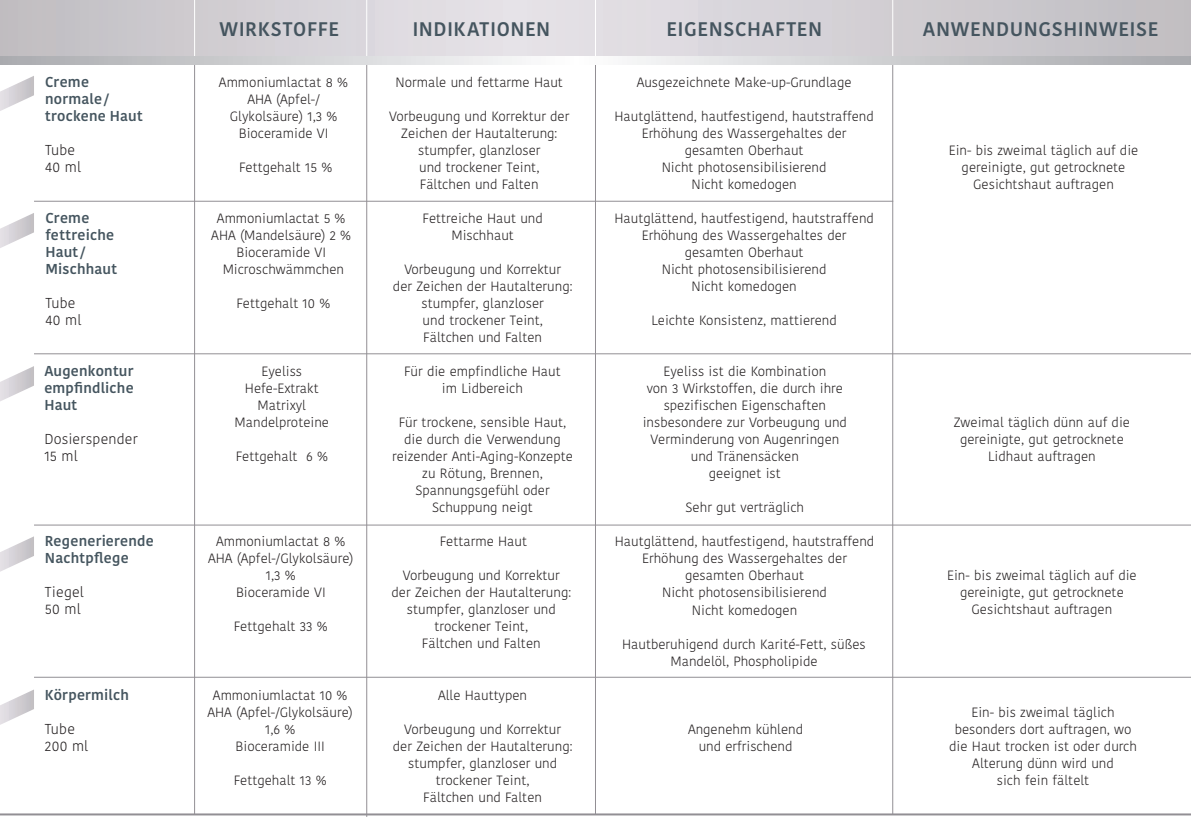
<style>
.page{position:relative;width:1191px;height:840px;background:#fff}
.page>*{position:absolute;margin:0;border:0;box-sizing:border-box;transform-origin:0 0}
.t1{font:600 19.6px "Kohinoor Devanagari";letter-spacing:.03em;color:#45555f}
.t2{font:600 14.4px/17px "Kohinoor Devanagari";letter-spacing:.015em;color:#45555f}
.t3{font:300 14.4px/17px "Kohinoor Devanagari";letter-spacing:.01em;color:#231f20}
.t4{font:300 13.4px/17px "Kohinoor Devanagari";color:#231f20;text-align:center}
</style>
<div class="page">
<svg style="left:0;top:0;width:1191px;height:56px;background:#d3d0d4"></svg>
<hr style="left:366px;top:0;width:1px;height:63px;background:#fff">
<hr style="left:194px;top:0;width:1px;height:63px;background:#fff">
<hr style="left:892px;top:0;width:1px;height:61px;background:#fff">
<hr style="left:595px;top:0;width:1px;height:61px;background:#fff">
<svg style="left:0;top:76px;width:34px;height:35px"></svg>
<svg style="left:0;top:213px;width:34px;height:35px"></svg>
<svg style="left:0;top:366px;width:34px;height:35px"></svg>
<svg style="left:0;top:536px;width:34px;height:35px"></svg>
<svg style="left:0;top:689px;width:34px;height:35px"></svg>
<hr style="left:0;top:813px;width:1191px;height:2px;background:#928f94">
<hr style="left:34px;top:201px;width:859px;height:1px;background:#928f94">
<hr style="left:34px;top:353px;width:1157px;height:1px;background:#928f94">
<hr style="left:34px;top:524px;width:1157px;height:1px;background:#928f94">
<hr style="left:34px;top:676px;width:1157px;height:1px;background:#928f94">
<hr style="left:595px;top:63px;width:1px;height:751px;background:#928f94">
<hr style="left:892px;top:63px;width:1px;height:751px;background:#928f94">
<hr style="left:366px;top:63px;width:1px;height:753px;background:#928f94">
<hr style="left:194px;top:63px;width:1px;height:751px;background:#928f94">
<svg style="left:0;top:56px;width:1191px;height:9px"></svg>
<p class="t2" style="left:45px;top:73px;width:99px">Creme normale/ trockene Haut</p>
<p class="t3" style="left:45px;top:141px;width:38px">Tube<br>40 ml</p>
<p class="t2" style="left:45px;top:209px;width:73px">Creme fettreiche<br>Haut/<br>Mischhaut</p>
<p class="t3" style="left:45px;top:294px;width:38px">Tube<br>40 ml</p>
<p class="t2" style="left:44px;top:362px;width:91px;text-align:justify">Augenkontur empfindliche Haut</p>
<p class="t3" style="left:44px;top:430px;width:95px">Dosierspender<br>15 ml</p>
<p class="t2" style="left:45px;top:532px;width:110px">Regenerierende<br>Nachtpflege</p>
<p class="t3" style="left:45px;top:583px;width:41px">Tiegel<br>50 ml</p>
<p class="t2" style="left:45px;top:685px;width:86px">Körpermilch</p>
<p class="t3" style="left:45px;top:719px;width:45px">Tube<br>200 ml</p>
<h1 class="t1" style="left:219px;top:18px;width:121px">WIRKSTOFFE</h1>
<h1 class="t1" style="left:412px;top:18px;width:139px">INDIKATIONEN</h1>
<h1 class="t1" style="left:666px;top:18px;width:157px">EIGENSCHAFTEN</h1>
<h1 class="t1" style="left:922px;top:18px;width:237px">ANWENDUNGSHINWEISE</h1>
<p class="t4" style="left:219px;top:74px;width:131px">Ammoniumlactat 8 %<br>AHA (Apfel-/<br>Glykolsäure) 1,3 %<br>Bioceramide VI</p>
<p class="t4" style="left:239px;top:159px;width:95px">Fettgehalt 15 %</p>
<p class="t4" style="left:211px;top:210px;width:141px">Ammoniumlactat 5 %<br>AHA (Mandelsäure) 2 %<br>Bioceramide VI<br>Microschwämmchen</p>
<p class="t4" style="left:236px;top:295px;width:95px">Fettgehalt 10 %</p>
<p class="t4" style="left:234px;top:363px;width:96px">Eyeliss<br>Hefe-Extrakt<br>Matrixyl<br>Mandelproteine</p>
<p class="t4" style="left:236px;top:448px;width:94px">Fettgehalt 6 %</p>
<p class="t4" style="left:208px;top:533px;width:147px">Ammoniumlactat 8 %<br>AHA (Apfel-/Glykolsäure)<br>1,3 %<br>Bioceramide VI</p>
<p class="t4" style="left:234px;top:618px;width:95px">Fettgehalt 33 %</p>
<p class="t4" style="left:207px;top:686px;width:147px">Ammoniumlactat 10 %<br>AHA (Apfel-/Glykolsäure)<br>1,6 %<br>Bioceramide III</p>
<p class="t4" style="left:234px;top:771px;width:94px">Fettgehalt 13 %</p>
<p class="t4" style="left:395px;top:74px;width:169px">Normale und fettarme Haut</p>
<p class="t4" style="left:389px;top:108px;width:182px">Vorbeugung und Korrektur der<br>Zeichen der Hautalterung: stumpfer, glanzloser<br>und trockener Teint,<br>Fältchen und Falten</p>
<p class="t4" style="left:422px;top:210px;width:122px">Fettreiche Haut und<br>Mischhaut</p>
<p class="t4" style="left:393px;top:261px;width:181px">Vorbeugung und Korrektur<br>der Zeichen der Hautalterung: stumpfer, glanzloser<br>und trockener Teint,<br>Fältchen und Falten</p>
<p class="t4" style="left:404px;top:363px;width:158px">Für die empfindliche Haut im Lidbereich</p>
<p class="t4" style="left:392px;top:414px;width:182px">Für trockene, sensible Haut, die durch die Verwendung reizender Anti-Aging-Konzepte zu Rötung, Brennen,<br>Spannungsgefühl oder<br>Schuppung neigt</p>
<p class="t4" style="left:440px;top:533px;width:89px">Fettarme Haut</p>
<p class="t4" style="left:391px;top:567px;width:181px">Vorbeugung und Korrektur<br>der Zeichen der Hautalterung: stumpfer, glanzloser und trockener Teint,<br>Fältchen und Falten</p>
<p class="t4" style="left:438px;top:686px;width:90px">Alle Hauttypen</p>
<p class="t4" style="left:393px;top:720px;width:181px">Vorbeugung und Korrektur<br>der Zeichen der Hautalterung: stumpfer, glanzloser und trockener Teint,<br>Fältchen und Falten</p>
<p class="t4" style="left:636px;top:74px;width:216px">Ausgezeichnete Make-up-Grundlage</p>
<p class="t4" style="left:614px;top:108px;width:261px">Hautglättend, hautfestigend, hautstraffend<br>Erhöhung des Wassergehaltes der gesamten Oberhaut<br>Nicht photosensibilisierend<br>Nicht komedogen</p>
<p class="t4" style="left:614px;top:210px;width:261px">Hautglättend, hautfestigend, hautstraffend<br>Erhöhung des Wassergehaltes der gesamten Oberhaut<br>Nicht photosensibilisierend<br>Nicht komedogen</p>
<p class="t4" style="left:651px;top:312px;width:187px">Leichte Konsistenz, mattierend</p>
<p class="t4" style="left:643px;top:363px;width:206px">Eyeliss ist die Kombination<br>von 3 Wirkstoffen, die durch ihre spezifischen Eigenschaften insbesondere zur Vorbeugung und<br>Verminderung von Augenringen und Tränensäcken<br>geeignet ist</p>
<p class="t4" style="left:685px;top:499px;width:120px">Sehr gut verträglich</p>
<p class="t4" style="left:615px;top:533px;width:261px">Hautglättend, hautfestigend, hautstraffend<br>Erhöhung des Wassergehaltes der gesamten Oberhaut<br>Nicht photosensibilisierend<br>Nicht komedogen</p>
<p class="t4" style="left:622px;top:635px;width:245px">Hautberuhigend durch Karité-Fett, süßes<br>Mandelöl, Phospholipide</p>
<p class="t4" style="left:688px;top:720px;width:117px">Angenehm kühlend und erfrischend</p>
<p class="t4" style="left:948px;top:142px;width:191px">Ein- bis zweimal täglich auf die gereinigte, gut getrocknete<br>Gesichtshaut auftragen</p>
<p class="t4" style="left:954px;top:414px;width:178px">Zweimal täglich dünn auf die gereinigte, gut getrocknete<br>Lidhaut auftragen</p>
<p class="t4" style="left:947px;top:567px;width:191px">Ein- bis zweimal täglich auf die gereinigte, gut getrocknete<br>Gesichtshaut auftragen</p>
<p class="t4" style="left:949px;top:703px;width:189px">Ein- bis zweimal täglich besonders dort auftragen, wo die Haut trocken ist oder durch<br>Alterung dünn wird und<br>sich fein fältelt</p>
</div>
